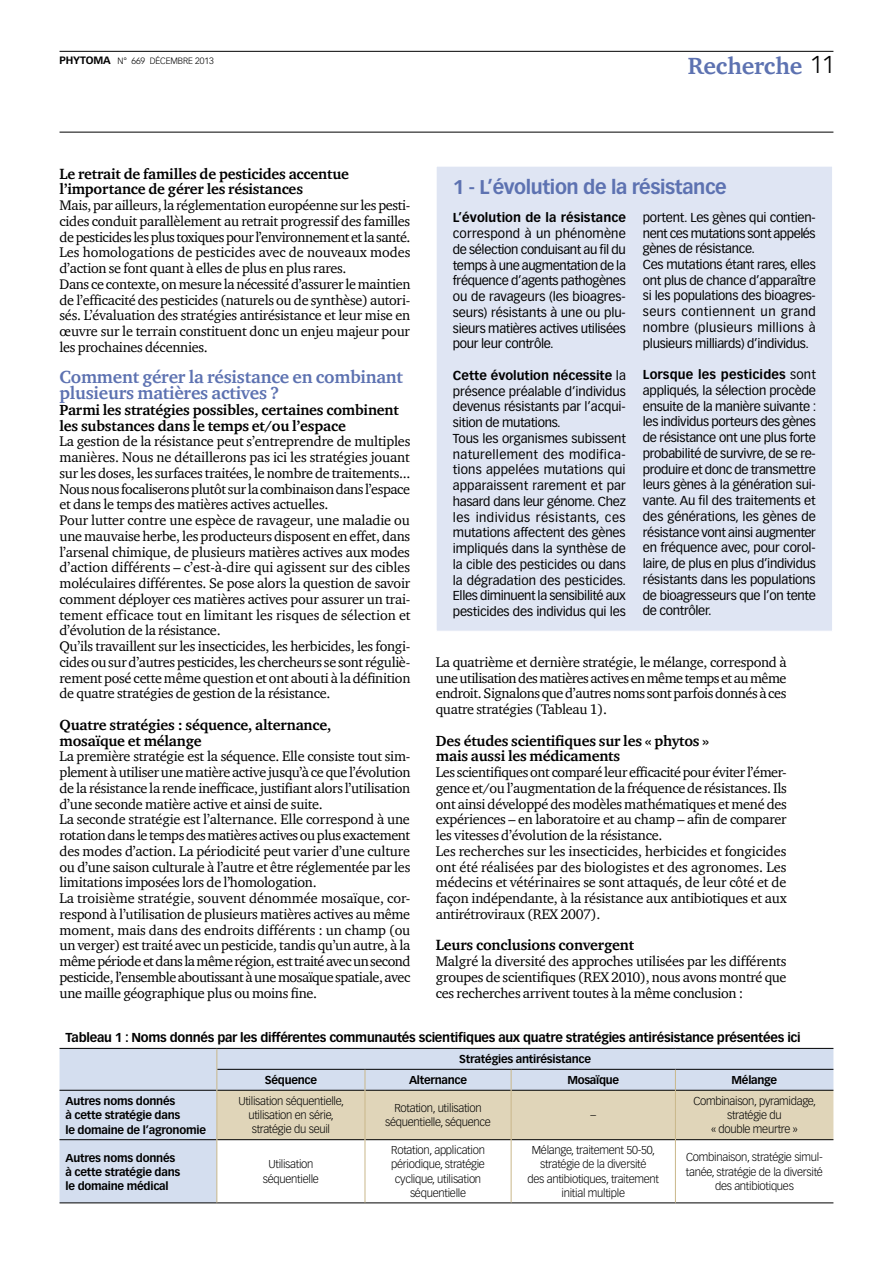
<style>
.page{position:relative;width:893px;height:1263px;background:#fff}
.page>*{position:absolute;margin:0;border:0;box-sizing:border-box;transform-origin:0 0}
.t1{font:700 24px "Charter ITC";letter-spacing:-.01em;color:#5d72b1}
.t2{font:700 19.5px "Vectora LH";letter-spacing:-.02em;color:#5d72b1}
.t3{font:700 18px/15.8px "Charter ITC";letter-spacing:-.01em;color:#5d72b1}
.t4{font:700 15px/15.8px "Charter ITC";letter-spacing:-.01em;color:#000}
.t5{font:14.25px/15.8px "Charter ITC";letter-spacing:-.02em;color:#000}
.t6{font:12.75px/15.8px "Vectora LH";letter-spacing:-.015em;color:#000;text-align:justify}
.t7{font:700 12.75px "Vectora LH";letter-spacing:-.02em;color:#000}
.t8{font:700 12.75px "Vectora LH";letter-spacing:.005em;color:#000}
.t9{font:300 11.25px/14.2px "Vectora LH";letter-spacing:-.025em;color:#000;text-align:center}
.t10{font:700 11.25px/14.2px "Vectora LH";letter-spacing:-.02em;color:#000}
.t11{font:300 9px "Vectora LH";letter-spacing:-.01em;color:#000}
.s1{font-weight:700;font-size:10.5px}
.s2{font-family:"Vectora LH";font-weight:300;color:#000}
.s3{font-weight:700}
</style>
<div class="page">
<hr style="left:60px;top:51px;width:773px;height:1px;background:#000">
<hr style="left:60px;top:132px;width:773px;height:1px;background:#000">
<svg style="left:60px;top:1049px;width:773px;height:153px"></svg>
<hr style="left:60px;top:1048px;width:157px;height:1px;background:#000">
<hr style="left:217px;top:1048px;width:148px;height:1px;background:#000">
<hr style="left:365px;top:1048px;width:146px;height:1px;background:#000">
<hr style="left:511px;top:1048px;width:164px;height:1px;background:#000">
<hr style="left:675px;top:1048px;width:158px;height:1px;background:#000">
<hr style="left:60px;top:1090px;width:156px;height:1px;background:#000">
<hr style="left:60px;top:1139px;width:156px;height:1px;background:#000">
<hr style="left:60px;top:1202px;width:157px;height:1px;background:#000">
<hr style="left:217px;top:1202px;width:148px;height:1px;background:#000">
<hr style="left:365px;top:1202px;width:146px;height:1px;background:#000">
<hr style="left:511px;top:1202px;width:164px;height:1px;background:#000">
<hr style="left:675px;top:1202px;width:158px;height:1px;background:#000">
<hr style="left:216px;top:1140px;width:1px;height:62px;background:#c9b78a">
<hr style="left:365px;top:1140px;width:1px;height:62px;background:#c9b78a">
<hr style="left:511px;top:1140px;width:1px;height:62px;background:#c9b78a">
<svg style="left:216px;top:1049px;width:617px;height:91px;background:#d3d2ca"></svg>
<hr style="left:675px;top:1090px;width:1px;height:50px;background:#c9b78a">
<hr style="left:675px;top:1140px;width:1px;height:62px;background:#c9b78a">
<div style="left:436px;top:166px;width:397px;height:465px;background:#dfe5f3;border:1px solid #fff"></div>
<p class="t11" style="left:60px;top:55px;width:156px"><span class="s1">Phytoma</span> N° 669 décembre 2013</p>
<h1 class="t1" style="left:688px;top:51px;width:148px">Recherche <span class="s2">11</span></h1>
<p class="t4" style="left:60px;top:165px;width:291px">Le retrait de familles de pesticides accentue l’importance de gérer les résistances</p>
<p class="t5" style="left:60px;top:197px;width:352px">Mais, par ailleurs, la réglementation européenne sur les pesti&shy;cides conduit parallèlement au retrait progressif des familles de pesticides les plus toxiques pour l’environnement et la santé.<br>Les homologations de pesticides avec de nouveaux modes d’action se font quant à elles de plus en plus rares.<br>Dans ce contexte, on mesure la nécessité d’assurer le maintien de l’efficacité des pesticides (naturels ou de synthèse) autori&shy;sés. L’évaluation des stratégies antirésistance et leur mise en œuvre sur le terrain constituent donc un enjeu majeur pour les prochaines décennies.</p>
<p class="t3" style="left:60px;top:369px;width:345px">Comment gérer la résistance en combinant plusieurs matières actives ?</p>
<p class="t4" style="left:60px;top:402px;width:341px">Parmi les stratégies possibles, certaines combinent les substances dans le temps et/ou l’espace</p>
<p class="t5" style="left:60px;top:433px;width:353px">La gestion de la résistance peut s’entreprendre de multiples manières. Nous ne détaillerons pas ici les stratégies jouant sur les doses, les surfaces traitées, le nombre de traitements...<br>Nous nous focaliserons plutôt sur la combinaison dans l’espace et dans le temps des matières actives actuelles.<br>Pour lutter contre une espèce de ravageur, une maladie ou une mauvaise herbe, les producteurs disposent en effet, dans l’arsenal chimique, de plusieurs matières actives aux modes d’action différents – c’est-à-dire qui agissent sur des cibles moléculaires différentes. Se pose alors la question de savoir comment déployer ces matières actives pour assurer un trai&shy;tement efficace tout en limitant les risques de sélection et d’évolution de la résistance.<br>Qu’ils travaillent sur les insecticides, les herbicides, les fongi&shy;cides ou sur d’autres pesticides, les chercheurs se sont réguliè&shy;rement posé cette même question et ont abouti à la définition de quatre stratégies de gestion de la résistance.</p>
<p class="t4" style="left:60px;top:717px;width:273px">Quatre stratégies : séquence, alternance, mosaïque et mélange</p>
<p class="t5" style="left:60px;top:748px;width:353px">La première stratégie est la séquence. Elle consiste tout sim&shy;plement à utiliser une matière active jusqu’à ce que l’évolution de la résistance la rende inefficace, justifiant alors l’utilisation d’une seconde matière active et ainsi de suite.<br>La seconde stratégie est l’alternance. Elle correspond à une rotation dans le temps des matières actives ou plus exactement des modes d’action. La périodicité peut varier d’une culture ou d’une saison culturale à l’autre et être réglementée par les limitations imposées lors de l’homologation.<br>La troisième stratégie, souvent dénommée mosaïque, cor&shy;respond à l’utilisation de plusieurs matières actives au même moment, mais dans des endroits différents : un champ (ou un verger) est traité avec un pesticide, tandis qu’un autre, à la même période et dans la même région, est traité avec un second pesticide, l’ensemble aboutissant à une mosaïque spatiale, avec une maille géographique plus ou moins fine.</p>
<p class="t7" style="left:66px;top:1030px;width:737px">Tableau 1 : Noms donnés par les différentes communautés scientifiques aux quatre stratégies antirésistance présentées ici</p>
<p class="t10" style="left:459px;top:1052px;width:133px">Stratégies antirésistance</p>
<p class="t10" style="left:265px;top:1073px;width:54px">Séquence</p>
<p class="t10" style="left:409px;top:1073px;width:59px">Alternance</p>
<p class="t10" style="left:567px;top:1073px;width:53px">Mosaïque</p>
<p class="t10" style="left:732px;top:1073px;width:47px">Mélange</p>
<p class="t10" style="left:66px;top:1094px;width:142px">Autres noms donnés<br>à cette stratégie dans<br>le domaine de l’agronomie</p>
<p class="t9" style="left:238px;top:1094px;width:107px">Utilisation séquentielle, utilisation en série, stratégie du seuil</p>
<p class="t9" style="left:385px;top:1101px;width:107px">Rotation, utilisation séquentielle, séquence</p>
<h2 class="t2" style="left:453px;top:175px;width:275px">1 - L’évolution de la résistance</h2>
<p class="t8" style="left:453px;top:210px;width:175px">L’évolution de la résistance</p>
<p class="t6" style="left:453px;top:226px;width:175px">correspond à un phénomène de sélection conduisant au fil du temps à une augmentation de la fréquence d’agents pathogènes ou de ravageurs (les bioagres&shy;seurs) résistants à une ou plu&shy;sieurs matières actives utilisées pour leur contrôle.</p>
<p class="t6" style="left:453px;top:368px;width:175px;text-align:left"><span class="s3">Cette évolution nécessite</span> la présence préalable d’individus devenus résistants par l’acqui&shy;sition de mutations.<br>Tous les organismes subissent naturellement des modifica&shy;tions appelées mutations qui apparaissent rarement et par hasard dans leur génome. Chez les individus résistants, ces mutations affectent des gènes impliqués dans la synthèse de la cible des pesticides ou dans la dégradation des pesticides.<br>Elles diminuent la sensibilité aux pesticides des individus qui les</p>
<p class="t6" style="left:643px;top:209px;width:174px;text-align:left">portent. Les gènes qui contien&shy;nent ces mutations sont appelés gènes de résistance.<br>Ces mutations étant rares, elles ont plus de chance d’apparaître si les populations des bioagres&shy;seurs contiennent un grand nombre (plusieurs millions à plusieurs milliards) d’individus.</p>
<p class="t6" style="left:643px;top:367px;width:175px"><span class="s3">Lorsque les pesticides</span> sont appliqués, la sélection procède ensuite de la manière suivante : les individus porteurs des gènes de résistance ont une plus forte probabilité de survivre, de se re&shy;produire et donc de transmettre leurs gènes à la génération sui&shy;vante. Au fil des traitements et des générations, les gènes de résistance vont ainsi augmenter en fréquence avec, pour corol&shy;laire, de plus en plus d’individus résistants dans les populations de bioagresseurs que l’on tente de contrôler.</p>
<p class="t5" style="left:436px;top:654px;width:352px;text-align:justify">La quatrième et dernière stratégie, le mélange, correspond à une utilisation des matières actives en même temps et au même endroit. Signalons que d’autres noms sont parfois donnés à ces quatre stratégies (Tableau 1).</p>
<p class="t4" style="left:436px;top:732px;width:275px">Des études scientifiques sur les « phytos » mais aussi les médicaments</p>
<p class="t5" style="left:436px;top:764px;width:353px">Les scientifiques ont comparé leur efficacité pour éviter l’émer&shy;gence et/ou l’augmentation de la fréquence de résistances. Ils ont ainsi développé des modèles mathématiques et mené des expériences – en laboratoire et au champ – afin de comparer les vitesses d’évolution de la résistance.<br>Les recherches sur les insecticides, herbicides et fongicides ont été réalisées par des biologistes et des agronomes. Les médecins et vétérinaires se sont attaqués, de leur côté et de façon indépendante, à la résistance aux antibiotiques et aux antirétroviraux (REX 2007).</p>
<p class="t4" style="left:436px;top:937px;width:200px">Leurs conclusions convergent</p>
<p class="t5" style="left:436px;top:953px;width:352px;text-align:justify">Malgré la diversité des approches utilisées par les différents groupes de scientifiques (REX 2010), nous avons montré que ces recherches arrivent toutes à la même conclusion :</p>
<p class="t9" style="left:693px;top:1094px;width:124px">Combinaison, pyramidage, stratégie du<br>« double meurtre »</p>
<p class="t9" style="left:590px;top:1108px;width:7px">–</p>
<p class="t10" style="left:66px;top:1150px;width:116px">Autres noms donnés à cette stratégie dans le domaine médical</p>
<p class="t9" style="left:263px;top:1157px;width:58px">Utilisation séquentielle</p>
<p class="t9" style="left:391px;top:1143px;width:95px">Rotation, application périodique, stratégie cyclique, utilisation séquentielle</p>
<p class="t9" style="left:527px;top:1143px;width:133px">Mélange, traitement 50-50, stratégie de la diversité<br>des antibiotiques, traitement initial multiple</p>
<p class="t9" style="left:686px;top:1150px;width:138px">Combinaison, stratégie simul&shy;tanée, stratégie de la diversité des antibiotiques</p>
</div>
